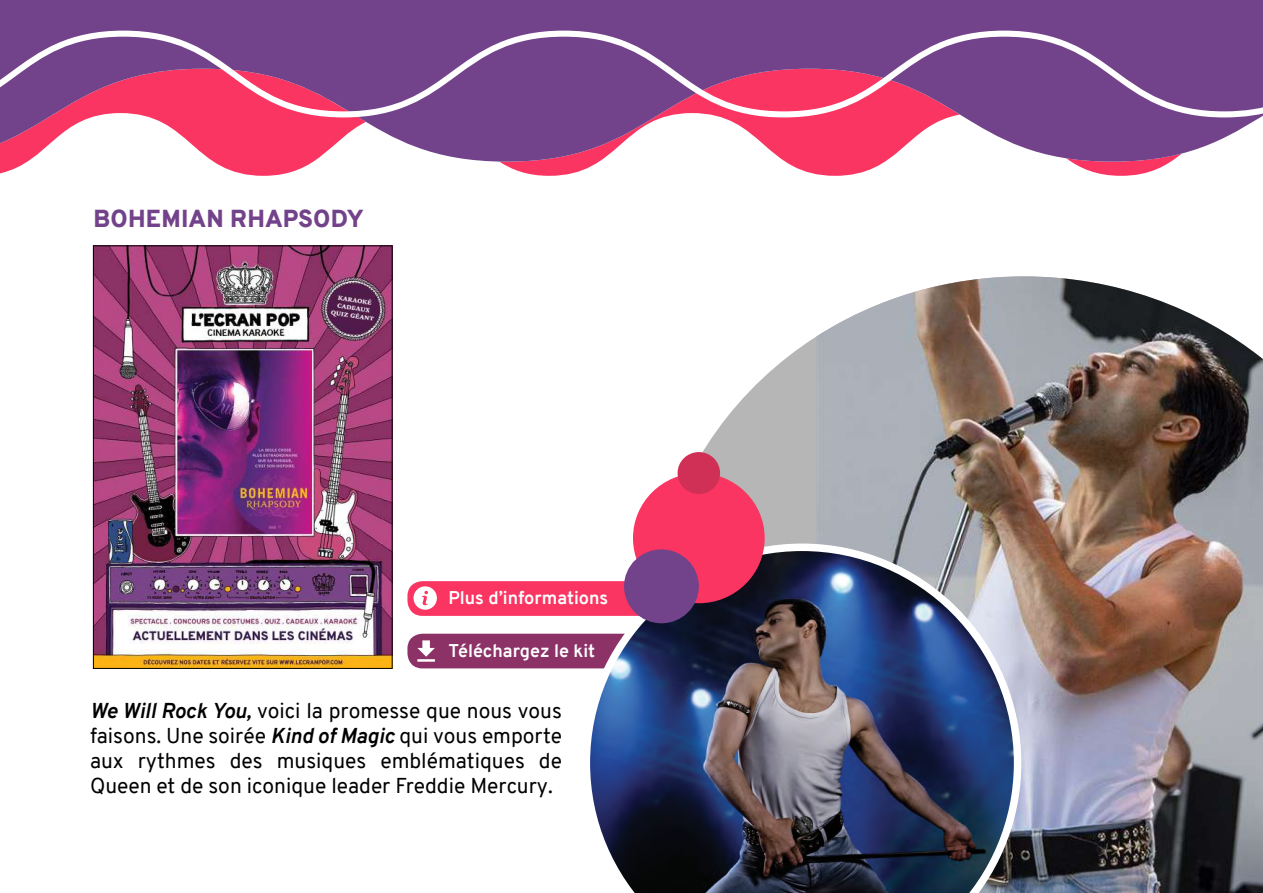
<style>
.page{position:relative;width:1263px;height:893px;background:#fff}
.page>*{position:absolute;margin:0;border:0;box-sizing:border-box;transform-origin:0 0}
.t1{font:900 24px "Overpass";letter-spacing:.01em;color:#72428a}
.t2{font:21px/25.2px "Overpass";color:#000;text-align:justify}
.t3{font:700 18px "Overpass";color:#fff}
.s1{font-weight:700;font-style:italic}
</style>
<div class="page">
<img style="left:95px;top:247px;width:295px;height:420px">
<div style="left:93px;top:245px;width:299px;height:424px;border:1px solid #000"></div>
<div style="left:407px;top:581px;width:316px;height:35px;background:#fa3562;border-radius:15px"></div>
<svg style="left:413px;top:586px;width:24px;height:24px"></svg>
<div style="left:407px;top:634px;width:316px;height:34px;background:#8c3267;border-radius:15px"></div>
<svg style="left:417px;top:640px;width:18px;height:22px"></svg>
<svg style="left:500px;top:162px;width:384px;height:14px"></svg>
<svg style="left:0;top:162px;width:313px;height:14px"></svg>
<svg style="left:1072px;top:162px;width:98px;height:14px"></svg>
<svg style="left:0;top:0;width:1263px;height:162px;fill:#72428a"></svg>
<svg style="left:0;top:31px;width:1263px;height:86px;background:#934e8c"></svg>
<svg style="left:653px;top:337px;width:163px;height:207px;fill:#b7b6b6"></svg>
<img style="left:816px;top:276px;width:447px;height:617px">
<img style="left:583px;top:544px;width:438px;height:349px">
<div style="left:633px;top:473px;width:132px;height:130px;background:#fa3562;border-radius:50%"></div>
<div style="left:624px;top:549px;width:75px;height:74px;background:#72428a;border-radius:50%"></div>
<div style="left:678px;top:452px;width:42px;height:42px;background:#d03055;border-radius:50%"></div>
<p class="t1" style="left:93px;top:202px;width:272px">BOHEMIAN RHAPSODY</p>
<p class="t3" style="left:448px;top:585px;width:161px">Plus d’informations</p>
<p class="t3" style="left:448px;top:637px;width:148px">Téléchargez le kit</p>
<p class="t2" style="left:90px;top:698px;width:473px"><span class="s1">We Will Rock You,</span> voici la promesse que nous vous faisons. Une soirée <span class="s1">Kind of Magic</span> qui vous emporte aux rythmes des musiques emblématiques de Queen et de son iconique leader Freddie Mercury.</p>
</div>
